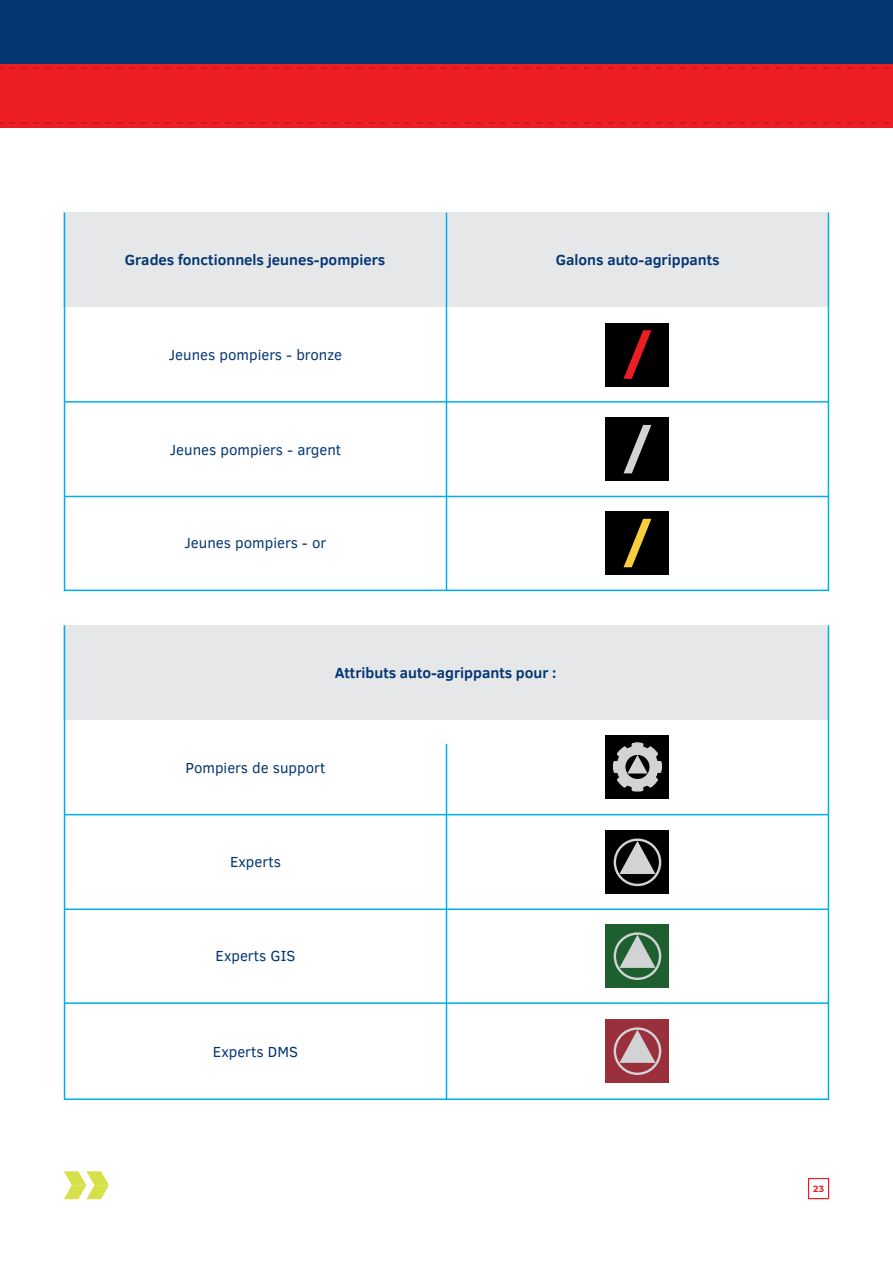
<style>
.page{position:relative;width:893px;height:1263px;background:#fff}
.page>*{position:absolute;margin:0;border:0;box-sizing:border-box;transform-origin:0 0}
.t1{font:15px "Clear Sans";color:#043673}
.t2{font:700 15px "Clear Sans";color:#043673}
.t3{font:700 9px "Montserrat";color:#ed1d24}
</style>
<div class="page">
<div style="left:808px;top:1178px;width:21px;height:21px;border:1px solid #ed1d24"></div>
<svg style="left:64px;top:1171px;width:45px;height:28px"></svg>
<div style="left:0;top:64px;width:893px;height:64px;background:#ed1d24"></div>
<div style="left:0;top:0;width:893px;height:64px;background:#043673"></div>
<svg style="left:0;top:68px;width:890px;height:1px"></svg>
<svg style="left:0;top:122px;width:890px;height:2px"></svg>
<div style="left:64px;top:213px;width:765px;height:94px;background:#e6e7e8"></div>
<div style="left:64px;top:625px;width:765px;height:95px;background:#e6e7e8"></div>
<hr style="left:64px;top:213px;width:1px;height:378px;background:#00aeef">
<hr style="left:64px;top:625px;width:1px;height:475px;background:#00aeef">
<hr style="left:446px;top:213px;width:1px;height:377px;background:#00aeef">
<hr style="left:446px;top:744px;width:1px;height:356px;background:#00aeef">
<hr style="left:828px;top:213px;width:1px;height:378px;background:#00aeef">
<hr style="left:828px;top:625px;width:1px;height:475px;background:#00aeef">
<hr style="left:65px;top:401px;width:763px;height:2px;background:#00aeef">
<hr style="left:65px;top:814px;width:763px;height:1px;background:#00aeef">
<hr style="left:65px;top:496px;width:763px;height:1px;background:#00aeef">
<hr style="left:65px;top:908px;width:763px;height:2px;background:#00aeef">
<hr style="left:65px;top:590px;width:763px;height:1px;background:#00aeef">
<hr style="left:65px;top:1002px;width:763px;height:2px;background:#00aeef">
<hr style="left:65px;top:1098px;width:763px;height:2px;background:#00aeef">
<div style="left:606px;top:323px;width:63px;height:63px;background:#000"></div>
<svg style="left:624px;top:330px;width:27px;height:49px"></svg>
<div style="left:606px;top:417px;width:63px;height:64px;background:#000"></div>
<svg style="left:624px;top:425px;width:27px;height:48px"></svg>
<div style="left:606px;top:511px;width:63px;height:64px;background:#000"></div>
<svg style="left:624px;top:519px;width:27px;height:48px"></svg>
<div style="left:606px;top:735px;width:63px;height:64px;background:#000"></div>
<svg style="left:612px;top:743px;width:50px;height:49px"></svg>
<div style="left:606px;top:830px;width:63px;height:64px;background:#000"></div>
<div style="left:606px;top:924px;width:63px;height:64px;background:#1e5f2f"></div>
<div style="left:606px;top:1019px;width:63px;height:64px;background:#9b303d"></div>
<div style="left:614px;top:838px;width:47px;height:48px;border:2px solid #d1d3d4;border-radius:50%"></div>
<svg style="left:619px;top:841px;width:36px;height:33px"></svg>
<div style="left:614px;top:932px;width:47px;height:48px;border:2px solid #d1d3d4;border-radius:50%"></div>
<svg style="left:619px;top:935px;width:36px;height:33px"></svg>
<div style="left:614px;top:1027px;width:47px;height:48px;border:2px solid #d1d3d4;border-radius:50%"></div>
<svg style="left:619px;top:1030px;width:36px;height:33px"></svg>
<p class="t2" style="left:125px;top:249px;width:262px">Grades fonctionnels jeunes-pompiers</p>
<p class="t1" style="left:169px;top:345px;width:175px">Jeunes pompiers - bronze</p>
<p class="t1" style="left:170px;top:439px;width:173px">Jeunes pompiers - argent</p>
<p class="t1" style="left:184px;top:533px;width:144px">Jeunes pompiers - or</p>
<p class="t2" style="left:556px;top:249px;width:165px">Galons auto-agrippants</p>
<p class="t2" style="left:335px;top:662px;width:223px">Attributs auto-agrippants pour :</p>
<p class="t1" style="left:185px;top:758px;width:142px">Pompiers de support</p>
<p class="t1" style="left:230px;top:852px;width:52px">Experts</p>
<p class="t1" style="left:216px;top:946px;width:81px">Experts GIS</p>
<p class="t1" style="left:213px;top:1041px;width:87px">Experts DMS</p>
<p class="t3" style="left:813px;top:1182px;width:13px">23</p>
</div>
